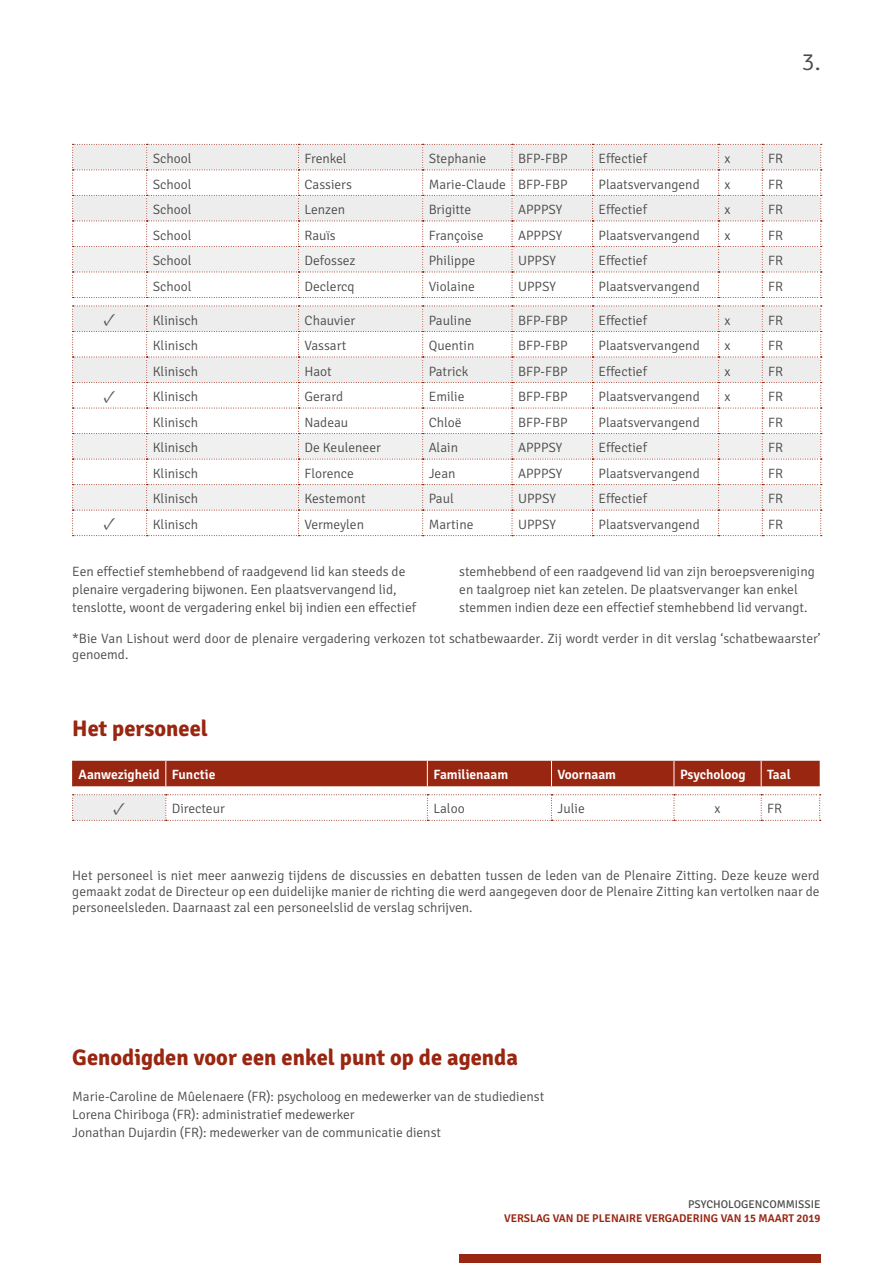
<style>
.page{position:relative;width:893px;height:1263px;background:#fff}
.page>*{position:absolute;margin:0;border:0;box-sizing:border-box;transform-origin:0 0}
.t1{font:300 24px "Signika";color:#4a4a49}
.t2{font:700 22.5px "Signika";color:#992611}
.t3{font:18px "Minion Pro";color:#575756}
.t4{font:300 13.5px/18px "Signika";color:#4a4a49}
.t5{font:600 13.5px "Signika";color:#fff}
.t6{font:600 11.25px "Signika";color:#992611}
.t7{font:11.25px "Signika";color:#4a4a49}
.s1{font-family:"Minion Pro";font-weight:400;font-size:18px;color:#575756}
</style>
<div class="page">
<div style="left:459px;top:1254px;width:362px;height:9px;background:#992611"></div>
<svg style="left:72px;top:144px;width:750px;height:154px"></svg>
<svg style="left:72px;top:306px;width:750px;height:230px"></svg>
<svg style="left:72px;top:794px;width:749px;height:27px"></svg>
<div style="left:72px;top:761px;width:748px;height:25px;background:#992611"></div>
<h1 class="t1" style="left:802px;top:49px;width:20px">3.</h1>
<p class="t4" style="left:153px;top:150px;width:41px">School</p>
<p class="t4" style="left:305px;top:150px;width:44px">Frenkel</p>
<p class="t4" style="left:429px;top:150px;width:59px">Stephanie</p>
<p class="t4" style="left:518px;top:150px;width:51px">BFP-FBP</p>
<p class="t4" style="left:598px;top:150px;width:50px">Effectief</p>
<p class="t4" style="left:725px;top:150px;width:8px">x</p>
<p class="t4" style="left:768px;top:150px;width:16px">FR</p>
<p class="t4" style="left:153px;top:175px;width:41px">School</p>
<p class="t4" style="left:305px;top:175px;width:49px">Cassiers</p>
<p class="t4" style="left:429px;top:175px;width:140px">Marie-Claude BFP-FBP</p>
<p class="t4" style="left:598px;top:175px;width:103px">Plaatsvervangend</p>
<p class="t4" style="left:725px;top:175px;width:8px">x</p>
<p class="t4" style="left:768px;top:175px;width:16px">FR</p>
<p class="t4" style="left:153px;top:201px;width:41px">School</p>
<p class="t4" style="left:305px;top:201px;width:42px">Lenzen</p>
<p class="t4" style="left:429px;top:201px;width:44px">Brigitte</p>
<p class="t4" style="left:518px;top:201px;width:46px">APPPSY</p>
<p class="t4" style="left:598px;top:201px;width:50px">Effectief</p>
<p class="t4" style="left:725px;top:201px;width:8px">x</p>
<p class="t4" style="left:768px;top:201px;width:16px">FR</p>
<p class="t4" style="left:153px;top:226px;width:41px">School</p>
<p class="t4" style="left:305px;top:226px;width:33px">Rauïs</p>
<p class="t4" style="left:429px;top:226px;width:56px">Françoise</p>
<p class="t4" style="left:518px;top:226px;width:46px">APPPSY</p>
<p class="t4" style="left:598px;top:226px;width:103px">Plaatsvervangend</p>
<p class="t4" style="left:725px;top:226px;width:8px">x</p>
<p class="t4" style="left:768px;top:226px;width:16px">FR</p>
<p class="t4" style="left:153px;top:252px;width:41px">School</p>
<p class="t4" style="left:305px;top:252px;width:53px">Defossez</p>
<p class="t4" style="left:429px;top:252px;width:48px">Philippe</p>
<p class="t4" style="left:518px;top:252px;width:39px">UPPSY</p>
<p class="t4" style="left:598px;top:252px;width:50px">Effectief</p>
<p class="t4" style="left:768px;top:252px;width:16px">FR</p>
<p class="t4" style="left:153px;top:277px;width:41px">School</p>
<p class="t4" style="left:305px;top:277px;width:52px">Declercq</p>
<p class="t4" style="left:429px;top:277px;width:48px">Violaine</p>
<p class="t4" style="left:518px;top:277px;width:39px">UPPSY</p>
<p class="t4" style="left:598px;top:277px;width:103px">Plaatsvervangend</p>
<p class="t4" style="left:768px;top:277px;width:16px">FR</p>
<p class="t4" style="left:104px;top:311px;width:96px"><span class="s1">✓</span> Klinisch</p>
<p class="t4" style="left:305px;top:311px;width:52px">Chauvier</p>
<p class="t4" style="left:429px;top:311px;width:44px">Pauline</p>
<p class="t4" style="left:518px;top:311px;width:51px">BFP-FBP</p>
<p class="t4" style="left:598px;top:311px;width:50px">Effectief</p>
<p class="t4" style="left:725px;top:311px;width:8px">x</p>
<p class="t4" style="left:768px;top:311px;width:16px">FR</p>
<p class="t4" style="left:153px;top:337px;width:47px">Klinisch</p>
<p class="t4" style="left:305px;top:337px;width:43px">Vassart</p>
<p class="t4" style="left:429px;top:337px;width:47px">Quentin</p>
<p class="t4" style="left:518px;top:337px;width:51px">BFP-FBP</p>
<p class="t4" style="left:598px;top:337px;width:103px">Plaatsvervangend</p>
<p class="t4" style="left:725px;top:337px;width:8px">x</p>
<p class="t4" style="left:768px;top:337px;width:16px">FR</p>
<p class="t4" style="left:153px;top:362px;width:47px">Klinisch</p>
<p class="t4" style="left:305px;top:362px;width:28px">Haot</p>
<p class="t4" style="left:429px;top:362px;width:41px">Patrick</p>
<p class="t4" style="left:518px;top:362px;width:51px">BFP-FBP</p>
<p class="t4" style="left:598px;top:362px;width:50px">Effectief</p>
<p class="t4" style="left:725px;top:362px;width:8px">x</p>
<p class="t4" style="left:768px;top:362px;width:16px">FR</p>
<p class="t4" style="left:104px;top:388px;width:96px"><span class="s1">✓</span> Klinisch</p>
<p class="t4" style="left:305px;top:388px;width:40px">Gerard</p>
<p class="t4" style="left:429px;top:388px;width:37px">Emilie</p>
<p class="t4" style="left:518px;top:388px;width:51px">BFP-FBP</p>
<p class="t4" style="left:598px;top:388px;width:103px">Plaatsvervangend</p>
<p class="t4" style="left:725px;top:388px;width:8px">x</p>
<p class="t4" style="left:768px;top:388px;width:16px">FR</p>
<p class="t4" style="left:153px;top:413px;width:47px">Klinisch</p>
<p class="t4" style="left:305px;top:413px;width:45px">Nadeau</p>
<p class="t4" style="left:429px;top:413px;width:34px">Chloë</p>
<p class="t4" style="left:518px;top:413px;width:51px">BFP-FBP</p>
<p class="t4" style="left:598px;top:413px;width:103px">Plaatsvervangend</p>
<p class="t4" style="left:768px;top:413px;width:16px">FR</p>
<p class="t4" style="left:153px;top:439px;width:47px">Klinisch</p>
<p class="t4" style="left:305px;top:439px;width:78px">De Keuleneer</p>
<p class="t4" style="left:429px;top:439px;width:31px">Alain</p>
<p class="t4" style="left:518px;top:439px;width:46px">APPPSY</p>
<p class="t4" style="left:598px;top:439px;width:50px">Effectief</p>
<p class="t4" style="left:768px;top:439px;width:16px">FR</p>
<p class="t4" style="left:153px;top:464px;width:47px">Klinisch</p>
<p class="t4" style="left:305px;top:464px;width:51px">Florence</p>
<p class="t4" style="left:429px;top:464px;width:28px">Jean</p>
<p class="t4" style="left:518px;top:464px;width:46px">APPPSY</p>
<p class="t4" style="left:598px;top:464px;width:103px">Plaatsvervangend</p>
<p class="t4" style="left:768px;top:464px;width:16px">FR</p>
<p class="t4" style="left:153px;top:490px;width:47px">Klinisch</p>
<p class="t4" style="left:305px;top:490px;width:63px">Kestemont</p>
<p class="t4" style="left:429px;top:490px;width:27px">Paul</p>
<p class="t4" style="left:518px;top:490px;width:39px">UPPSY</p>
<p class="t4" style="left:598px;top:490px;width:50px">Effectief</p>
<p class="t4" style="left:768px;top:490px;width:16px">FR</p>
<p class="t4" style="left:104px;top:515px;width:96px"><span class="s1">✓</span> Klinisch</p>
<p class="t4" style="left:305px;top:515px;width:61px">Vermeylen</p>
<p class="t4" style="left:429px;top:515px;width:46px">Martine</p>
<p class="t4" style="left:518px;top:515px;width:39px">UPPSY</p>
<p class="t4" style="left:598px;top:515px;width:103px">Plaatsvervangend</p>
<p class="t4" style="left:768px;top:515px;width:16px">FR</p>
<p class="t4" style="left:72px;top:563px;width:345px">Een effectief stemhebbend of raadgevend lid kan steeds de plenaire vergadering bijwonen. Een plaatsvervangend lid, tenslotte, woont de vergadering enkel bij indien een effectief</p>
<p class="t4" style="left:459px;top:563px;width:357px">stemhebbend of een raadgevend lid van zijn beroepsvereniging en taalgroep niet kan zetelen. De plaatsvervanger kan enkel stemmen indien deze een effectief stemhebbend lid vervangt.</p>
<p class="t4" style="left:72px;top:630px;width:750px;line-height:16.2px">*Bie Van Lishout werd door de plenaire vergadering verkozen tot schatbewaarder. Zij wordt verder in dit verslag ‘schatbewaarster’ genoemd.</p>
<h2 class="t2" style="left:72px;top:715px;width:137px">Het personeel</h2>
<p class="t5" style="left:79px;top:766px;width:138px">Aanwezigheid Functie</p>
<p class="t5" style="left:433px;top:766px;width:76px">Familienaam</p>
<p class="t5" style="left:557px;top:766px;width:60px">Voornaam</p>
<p class="t5" style="left:680px;top:766px;width:67px">Psycholoog</p>
<p class="t5" style="left:767px;top:766px;width:25px">Taal</p>
<h3 class="t3" style="left:113px;top:796px;width:14px">✓</h3>
<p class="t4" style="left:172px;top:800px;width:55px">Directeur</p>
<p class="t4" style="left:433px;top:800px;width:33px">Laloo</p>
<p class="t4" style="left:557px;top:800px;width:29px">Julie</p>
<p class="t4" style="left:714px;top:800px;width:8px">x</p>
<p class="t4" style="left:767px;top:800px;width:16px">FR</p>
<p class="t4" style="left:72px;top:867px;width:749px;line-height:16.2px;text-align:justify">Het personeel is niet meer aanwezig tijdens de discussies en debatten tussen de leden van de Plenaire Zitting. Deze keuze werd gemaakt zodat de Directeur op een duidelijke manier de richting die werd aangegeven door de Plenaire Zitting kan vertolken naar de personeelsleden. Daarnaast zal een personeelslid de verslag schrijven.</p>
<h2 class="t2" style="left:72px;top:1044px;width:447px">Genodigden voor een enkel punt op de agenda</h2>
<p class="t4" style="left:72px;top:1088px;width:473px">Marie-Caroline de Mûelenaere (FR): psycholoog en medewerker van de studiedienst<br>Lorena Chiriboga (FR): administratief medewerker<br>Jonathan Dujardin (FR): medewerker van de communicatie dienst</p>
<p class="t7" style="left:688px;top:1198px;width:134px">PSYCHOLOGENCOMMISSIE</p>
<p class="t6" style="left:504px;top:1211px;width:318px">VERSLAG VAN DE PLENAIRE VERGADERING VAN 15 MAART 2019</p>
</div>
